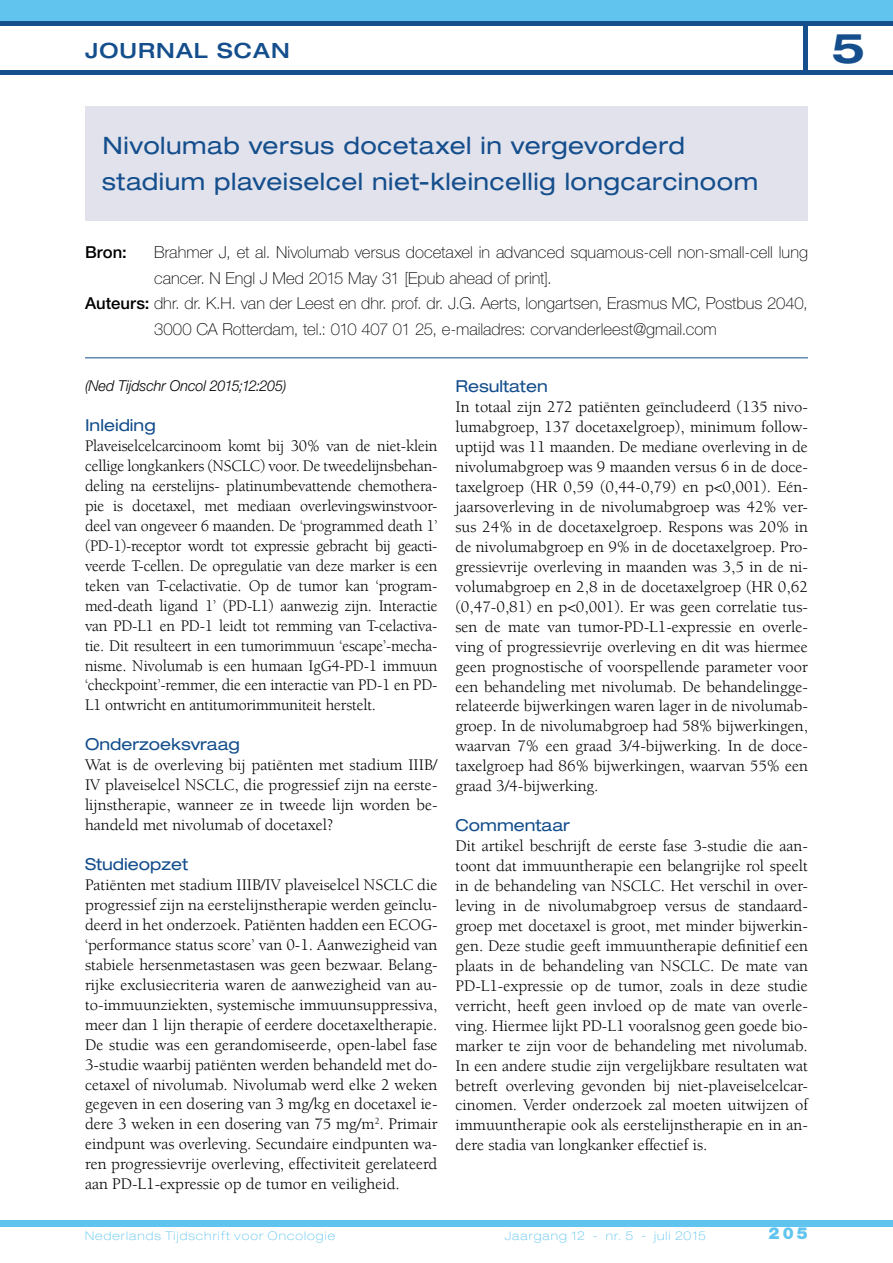
<style>
.page{position:relative;width:893px;height:1263px;background:#fff}
.page>*{position:absolute;margin:0;border:0;box-sizing:border-box;transform-origin:0 0}
.t1{font:700 expanded 41.25px "Helvetica Neue LT Std";color:#144e8c}
.t2{font:expanded 24px/36px "Helvetica Neue LT Std";letter-spacing:.02em;color:#144e8c}
.t3{font:500 expanded 21px "Helvetica Neue LT Std";letter-spacing:.05em;color:#144e8c}
.t4{font:16.5px/20px "Berkeley LT";letter-spacing:-.01em;color:#000;text-align:justify}
.t5{font:100 16.5px "Helvetica Neue LT Std";color:#000}
.t6{font:expanded 16.5px "Helvetica Neue LT Std";color:#144e8c}
.t7{font:500 16.5px "Helvetica Neue LT Std";color:#000}
.t8{font:900 16.5px "Helvetica Neue LT Std";color:#60c4ef}
.t9{font:italic 300 15px "Helvetica Neue LT Std";letter-spacing:-.005em;color:#000;scale:.96 1}
.t10{font:100 expanded 12px "Helvetica Neue LT Std";letter-spacing:.09em;color:#60c4ef}
.s1{font-weight:500}
</style>
<div class="page">
<div style="left:0;top:0;width:893px;height:23px;background:#60c4ef"></div>
<div style="left:0;top:1220px;width:893px;height:7px;background:#60c4ef"></div>
<hr style="left:0;top:70px;width:893px;height:4px;background:#144e8c">
<div style="left:0;top:21px;width:893px;height:5px;background:#144e8c"></div>
<hr style="left:804px;top:23px;width:4px;height:49px;background:#144e8c">
<div style="left:85px;top:106px;width:723px;height:115px;background:#e1e2ec"></div>
<hr style="left:85px;top:357px;width:723px;height:1px;background:#144e8c">
<p class="t3" style="left:85px;top:37px;width:206px">JOURNAL SCAN</p>
<h1 class="t1" style="left:831px;top:22px;width:35px">5</h1>
<h2 class="t2" style="left:102px;top:127px;width:658px">Nivolumab versus docetaxel in vergevorderd stadium plaveiselcel niet-kleincellig longcarcinoom</h2>
<p class="t7" style="left:85px;top:242px;width:43px">Bron:</p>
<p class="t5" style="left:154px;top:243px;width:655px">Brahmer J, et al. Nivolumab versus docetaxel in advanced squamous-cell non-small-cell lung</p>
<p class="t5" style="left:154px;top:268px;width:399px">cancer. N Engl J Med 2015 May 31 [Epub ahead of print].</p>
<p class="t5" style="left:85px;top:294px;width:724px"><span class="s1">Auteurs:</span> dhr. dr. K.H. van der Leest en dhr. prof. dr. J.G. Aerts, longartsen, Erasmus MC, Postbus 2040,</p>
<p class="t5" style="left:154px;top:319px;width:564px">3000 CA Rotterdam, tel.: 010 407 01 25, e-mailadres: corvanderleest@gmail.com</p>
<p class="t9" style="left:85px;top:377px;width:211px">(Ned Tijdschr Oncol 2015;12:205)</p>
<p class="t6" style="left:85px;top:415px;width:72px">Inleiding</p>
<p class="t4" style="left:85px;top:436px;width:354px;text-align:left">Plaveiselcelcarcinoom komt bij 30% van de niet-klein cellige longkankers (NSCLC) voor. De tweedelijnsbehan&shy;deling na eerstelijns- platinumbevattende chemothera&shy;pie is docetaxel, met mediaan overlevingswinstvoor&shy;deel van ongeveer 6 maanden. De ‘programmed death 1’ (PD-1)-receptor wordt tot expressie gebracht bij geacti-- veerde T-cellen. De opregulatie van deze marker is een teken van T-celactivatie. Op de tumor kan ‘program&shy;med-death ligand 1’ (PD-L1) aanwezig zijn. Interactie van PD-L1 en PD-1 leidt tot remming van T-celactiva&shy;tie. Dit resulteert in een tumorimmuun ‘escape’-mecha&shy;nisme. Nivolumab is een humaan IgG4-PD-1 immuun ‘checkpoint’-remmer, die een interactie van PD-1 en PD-L1 ontwricht en antitumorimmuniteit herstelt.</p>
<p class="t6" style="left:85px;top:734px;width:156px">Onderzoeksvraag</p>
<p class="t4" style="left:85px;top:755px;width:354px">Wat is de overleving bij patiënten met stadium IIIB/ IV plaveiselcel NSCLC, die progressief zijn na eerste&shy;lijnstherapie, wanneer ze in tweede lijn worden be&shy;handeld met nivolumab of docetaxel?</p>
<p class="t6" style="left:85px;top:854px;width:105px">Studieopzet</p>
<p class="t4" style="left:85px;top:875px;width:354px">Patiënten met stadium IIIB/IV plaveiselcel NSCLC die progressief zijn na eerstelijnstherapie werden geïnclu&shy;deerd in het onderzoek. Patiënten hadden een ECOG-‘performance status score’ van 0-1. Aanwezigheid van stabiele hersenmetastasen was geen bezwaar. Belang&shy;rijke exclusiecriteria waren de aanwezigheid van au&shy;to-immuunziekten, systemische immuunsuppressiva, meer dan 1 lijn therapie of eerdere docetaxeltherapie.<br>De studie was een gerandomiseerde, open-label fase 3-studie waarbij patiënten werden behandeld met do&shy;cetaxel of nivolumab. Nivolumab werd elke 2 weken gegeven in een dosering van 3 mg/kg en docetaxel ie&shy;dere 3 weken in een dosering van 75 mg/m<sup>2</sup>. Primair eindpunt was overleving. Secundaire eindpunten wa&shy;ren progressievrije overleving, effectiviteit gerelateerd aan PD-L1-expressie op de tumor en veiligheid.</p>
<p class="t6" style="left:455px;top:376px;width:94px">Resultaten</p>
<p class="t4" style="left:455px;top:397px;width:354px">In totaal zijn 272 patiënten geïncludeerd (135 nivo&shy;lumabgroep, 137 docetaxelgroep), minimum follow&shy;uptijd was 11 maanden. De mediane overleving in de nivolumabgroep was 9 maanden versus 6 in de doce&shy;taxelgroep (HR 0,59 (0,44-0,79) en p&lt;0,001). Eén&shy;jaarsoverleving in de nivolumabgroep was 42% ver&shy;sus 24% in de docetaxelgroep. Respons was 20% in de nivolumabgroep en 9% in de docetaxelgroep. Pro&shy;gressievrije overleving in maanden was 3,5 in de ni&shy;volumabgroep en 2,8 in de docetaxelgroep (HR 0,62 (0,47-0,81) en p&lt;0,001). Er was geen correlatie tus&shy;sen de mate van tumor-PD-L1-expressie en overle&shy;ving of progressievrije overleving en dit was hiermee geen prognostische of voorspellende parameter voor een behandeling met nivolumab. De behandelingge&shy;relateerde bijwerkingen waren lager in de nivolumab&shy;groep. In de nivolumabgroep had 58% bijwerkingen, waarvan 7% een graad 3/4-bijwerking. In de doce&shy;taxelgroep had 86% bijwerkingen, waarvan 55% een graad 3/4-bijwerking.</p>
<p class="t6" style="left:455px;top:815px;width:116px">Commentaar</p>
<p class="t4" style="left:455px;top:836px;width:354px">Dit artikel beschrijft de eerste fase 3-studie die aan&shy;toont dat immuuntherapie een belangrijke rol speelt in de behandeling van NSCLC. Het verschil in over&shy;leving in de nivolumabgroep versus de standaard&shy;groep met docetaxel is groot, met minder bijwerkin&shy;gen. Deze studie geeft immuuntherapie definitief een plaats in de behandeling van NSCLC. De mate van PD-L1-expressie op de tumor, zoals in deze studie verricht, heeft geen invloed op de mate van overle&shy;ving. Hiermee lijkt PD-L1 vooralsnog geen goede bio&shy;marker te zijn voor de behandeling met nivolumab.<br>In een andere studie zijn vergelijkbare resultaten wat betreft overleving gevonden bij niet-plaveiselcelcar&shy;cinomen. Verder onderzoek zal moeten uitwijzen of immuuntherapie ook als eerstelijnstherapie en in an&shy;dere stadia van longkanker effectief is.</p>
<p class="t10" style="left:85px;top:1228px;width:251px">Nederlands Tijdschrift voor Oncologie</p>
<p class="t10" style="left:505px;top:1228px;width:203px">Jaargang 12 - nr. 5 - juli 2015</p>
<p class="t8" style="left:768px;top:1223px;width:41px">205</p>
</div>
